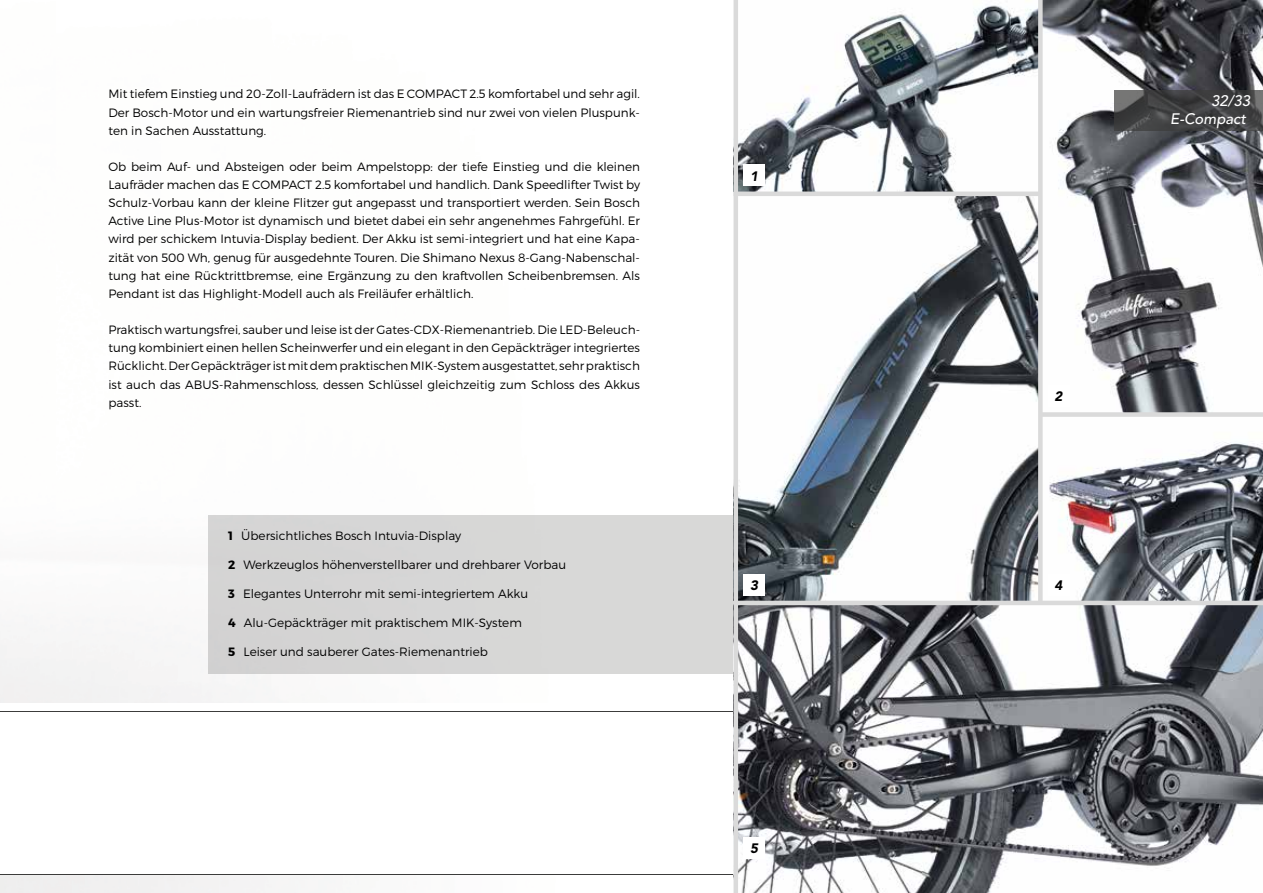
<style>
.page{position:relative;width:1263px;height:893px;background:#fff}
.page>*{position:absolute;margin:0;border:0;box-sizing:border-box;transform-origin:0 0}
.t1{font:italic 500 15.15px/18.1px "Avenir LT Std";color:#fff;text-align:right}
.t2{font:italic 900 13.65px "Avenir LT Std";color:#000}
.t3{font:300 12.15px/18.1px "Montserrat";color:#000;text-align:justify}
.s1{font-weight:700}
</style>
<div class="page">
<hr style="left:0;top:712px;width:1263px;height:1px;background:#3c3c3b">
<hr style="left:0;top:874px;width:1263px;height:1px;background:#3c3c3b">
<div style="left:208px;top:515px;width:538px;height:159px;background:#d6d6d6"></div>
<img style="left:1043px;top:0;width:220px;height:412px">
<img style="left:1043px;top:432px;width:220px;height:169px">
<img style="left:738px;top:0;width:300px;height:192px">
<img style="left:738px;top:196px;width:300px;height:405px">
<img style="left:738px;top:605px;width:525px;height:288px">
<div style="left:1038px;top:0;width:5px;height:603px;background:#dadada"></div>
<hr style="left:733px;top:601px;width:530px;height:4px;background:#dadada">
<hr style="left:733px;top:192px;width:307px;height:4px;background:#dadada">
<div style="left:1041px;top:412px;width:222px;height:5px;background:#dadada"></div>
<div style="left:733px;top:0;width:5px;height:893px;background:#dadada"></div>
<div style="left:743px;top:837px;width:22px;height:22px;background:#fff"></div>
<div style="left:743px;top:574px;width:22px;height:21px;background:#fff"></div>
<div style="left:1048px;top:385px;width:21px;height:22px;background:#fff"></div>
<div style="left:743px;top:165px;width:22px;height:21px;background:#fff"></div>
<div style="left:1048px;top:574px;width:21px;height:21px;background:#fff"></div>
<div style="left:1114px;top:90px;width:149px;height:41px;background:#3c3c3b;opacity:.7"></div>
<p class="t3" style="left:108px;top:85px;width:533px">Mit tiefem Einstieg und 20-Zoll-Laufrädern ist das E COMPACT 2.5 komfortabel und sehr agil.<br>Der Bosch-Motor und ein wartungsfreier Riemenantrieb sind nur zwei von vielen Pluspunk&shy;ten in Sachen Ausstattung.</p>
<p class="t3" style="left:108px;top:157px;width:533px">Ob beim Auf- und Absteigen oder beim Ampelstopp: der tiefe Einstieg und die kleinen Laufräder machen das E COMPACT 2.5 komfortabel und handlich. Dank Speedlifter Twist by Schulz-Vorbau kann der kleine Flitzer gut angepasst und transportiert werden. Sein Bosch Active Line Plus-Motor ist dynamisch und bietet dabei ein sehr angenehmes Fahrgefühl. Er wird per schickem Intuvia-Display bedient. Der Akku ist semi-integriert und hat eine Kapa&shy;zität von 500 Wh, genug für ausgedehnte Touren. Die Shimano Nexus 8-Gang-Nabenschal&shy;tung hat eine Rücktrittbremse, eine Ergänzung zu den kraftvollen Scheibenbremsen. Als Pendant ist das Highlight-Modell auch als Freiläufer erhältlich.</p>
<p class="t3" style="left:108px;top:320px;width:533px">Praktisch wartungsfrei, sauber und leise ist der Gates-CDX-Riemenantrieb. Die LED-Beleuch&shy;tung kombiniert einen hellen Scheinwerfer und ein elegant in den Gepäckträger integriertes Rücklicht. Der Gepäckträger ist mit dem praktischen MIK-System ausgestattet, sehr praktisch ist auch das ABUS-Rahmenschloss, dessen Schlüssel gleichzeitig zum Schloss des Akkus passt.</p>
<p class="t3" style="left:228px;top:527px;width:235px"><span class="s1">1</span> Übersichtliches Bosch Intuvia-Display</p>
<p class="t3" style="left:228px;top:556px;width:340px"><span class="s1">2</span> Werkzeuglos höhenverstellbarer und drehbarer Vorbau</p>
<p class="t3" style="left:228px;top:585px;width:302px"><span class="s1">3</span> Elegantes Unterrohr mit semi-integriertem Akku</p>
<p class="t3" style="left:228px;top:614px;width:295px"><span class="s1">4</span> Alu-Gepäckträger mit praktischem MIK-System</p>
<p class="t3" style="left:228px;top:643px;width:261px"><span class="s1">5</span> Leiser und sauberer Gates-Riemenantrieb</p>
<p class="t2" style="left:750px;top:168px;width:9px">1</p>
<p class="t2" style="left:750px;top:577px;width:9px">3</p>
<p class="t2" style="left:750px;top:840px;width:9px">5</p>
<p class="t2" style="left:1054px;top:388px;width:9px">2</p>
<p class="t2" style="left:1054px;top:577px;width:9px">4</p>
<p class="t1" style="left:1170px;top:92px;width:82px">32/33<br>E-Compact</p>
</div>
